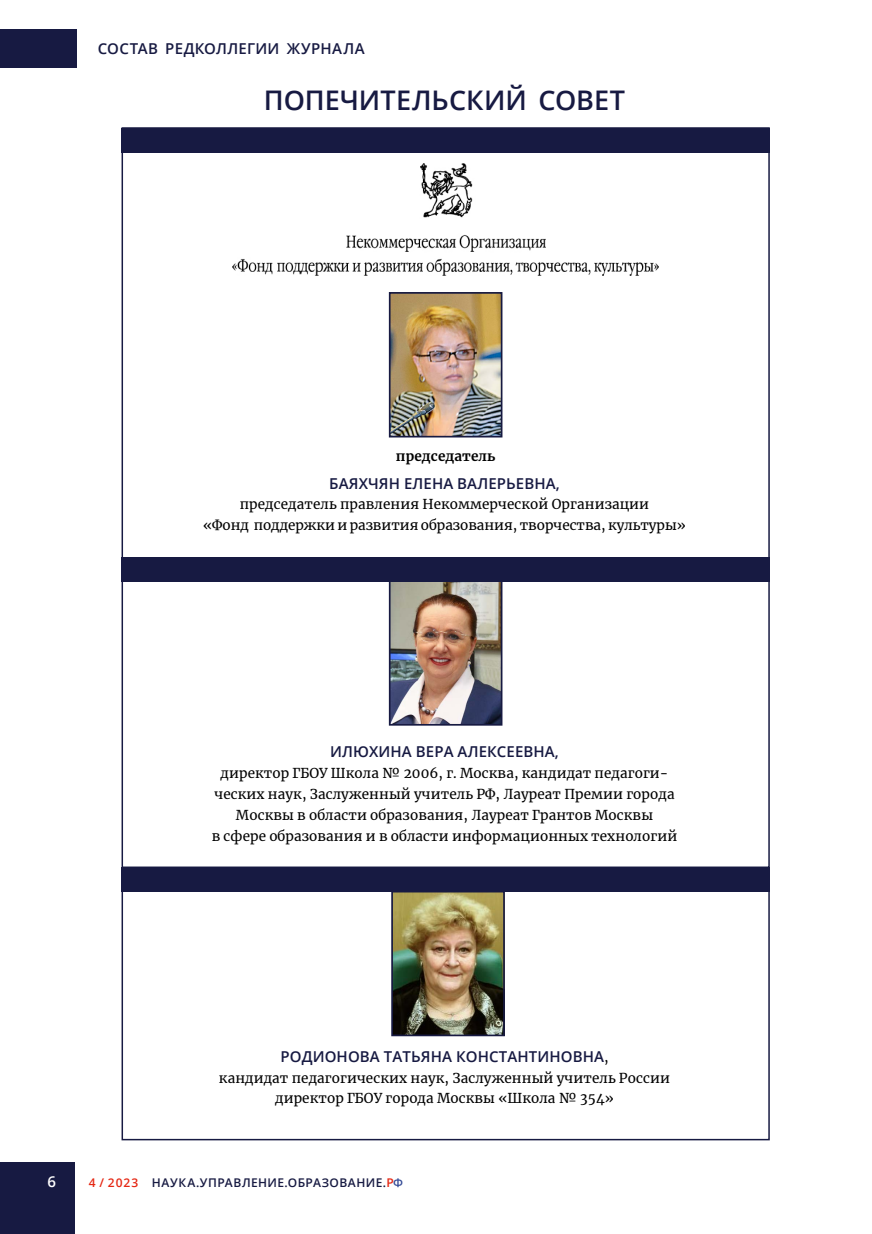
<style>
.page{position:relative;width:872px;height:1234px;background:#fff}
.page>*{position:absolute;margin:0;border:0;box-sizing:border-box;transform-origin:0 0}
.t1{font:600 27px "Open Sans";color:#171a42}
.t2{font:600 15px "Open Sans";letter-spacing:.01em;color:#171a42}
.t3{font:600 15px "Open Sans";color:#fff}
.t4{font:13.5px/21px "Merriweather";letter-spacing:.005em;color:#000;text-align:center}
.t5{font:700 13.5px "Merriweather";letter-spacing:.005em;color:#000}
.t6{font:600 12px "Open Sans";letter-spacing:.04em;color:#171a42}
.s1{font-family:"Merriweather";font-weight:400;font-size:13.5px;color:#000}
.s2{color:#e52713}
.s3{color:#334a96}
</style>
<div class="page">
<div style="left:0;top:29px;width:77px;height:38px;background:#171a42"></div>
<div style="left:0;top:1161px;width:75px;height:72px;background:#171a42"></div>
<div style="left:122px;top:128px;width:648px;height:24px;background:#171a42"></div>
<img style="left:392px;top:295px;width:107px;height:139px">
<div style="left:389px;top:292px;width:113px;height:145px;border:2px solid #171a42"></div>
<img style="left:394px;top:893px;width:108px;height:139px">
<div style="left:391px;top:890px;width:114px;height:145px;border:2px solid #171a42"></div>
<img style="left:392px;top:583px;width:107px;height:139px">
<div style="left:389px;top:580px;width:113px;height:145px;border:2px solid #171a42"></div>
<img style="left:233px;top:164px;width:425px;height:112px">
<div style="left:122px;top:888px;width:648px;height:252px;border:2px solid #171a42"></div>
<div style="left:122px;top:557px;width:648px;height:24px;background:#171a42"></div>
<div style="left:122px;top:867px;width:648px;height:24px;background:#171a42"></div>
<p class="t2" style="left:98px;top:38px;width:268px">СОСТАВ РЕДКОЛЛЕГИИ ЖУРНАЛА</p>
<h1 class="t1" style="left:264px;top:82px;width:363px">ПОПЕЧИТЕЛЬСКИЙ СОВЕТ</h1>
<p class="t5" style="left:396px;top:446px;width:101px">председатель</p>
<p class="t2" style="left:329px;top:473px;width:232px">БАЯХЧЯН ЕЛЕНА ВАЛЕРЬЕВНА,</p>
<p class="t4" style="left:203px;top:492px;width:484px">председатель правления Некоммерческой Организации<br>«Фонд поддержки и развития образования, творчества, культуры»</p>
<p class="t2" style="left:330px;top:740px;width:230px">ИЛЮХИНА ВЕРА АЛЕКСЕЕВНА,</p>
<p class="t4" style="left:212px;top:761px;width:467px">директор ГБОУ Школа № 2006, г. Москва, кандидат педагоги&shy;ческих наук, Заслуженный учитель РФ, Лауреат Премии города Москвы в области образования, Лауреат Грантов Москвы<br>в сфере образования и в области информационных технологий</p>
<p class="t2" style="left:280px;top:1046px;width:330px">РОДИОНОВА ТАТЬЯНА КОНСТАНТИНОВНА<span class="s1">,</span></p>
<p class="t4" style="left:219px;top:1067px;width:453px;line-height:19.5px">кандидат педагогических наук, Заслуженный учитель России директор ГБОУ города Москвы «Школа № 354»</p>
<p class="t3" style="left:47px;top:1171px;width:10px">6</p>
<p class="t6" style="left:89px;top:1174px;width:316px"><span class="s2">4 / 2023</span> НАУКА.УПРАВЛЕНИЕ.ОБРАЗОВАНИЕ.<span class="s2">Р</span><span class="s3">Ф</span></p>
</div>
